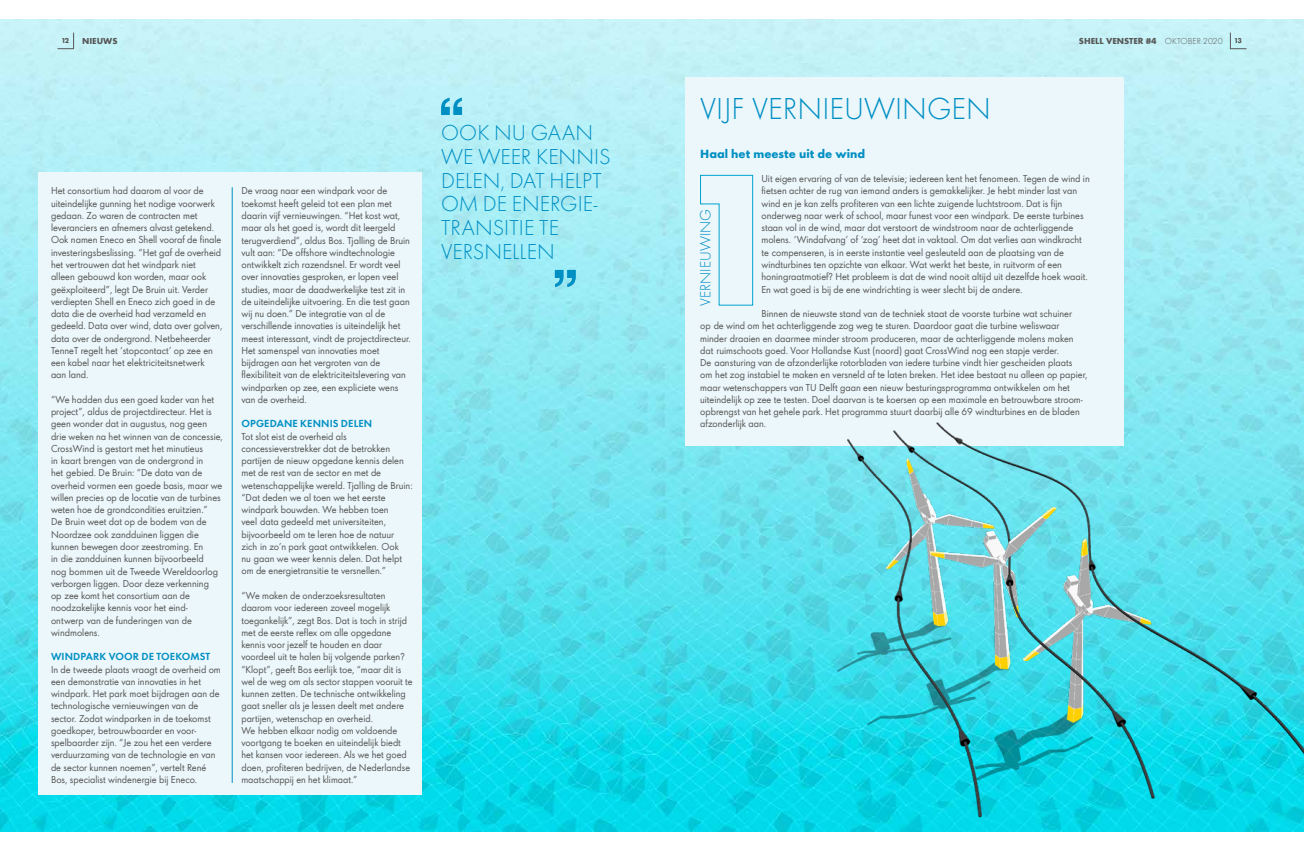
<style>
.page{position:relative;width:1304px;height:851px;background:#fff}
.page>*{position:absolute;margin:0;border:0;box-sizing:border-box;transform-origin:0 0}
.t1{font:300 28px "Shell";color:#008fc3}
.t2{font:300 19.9px/23.7px "Shell";letter-spacing:.005em;color:#008fc3}
.t3{font:300 13.6px "Shell";color:#008fc3}
.t4{font:700 11px "Shell";color:#008fc3}
.t5{font:800 9.5px "Shell";letter-spacing:.01em;color:#008fc3}
.t6{font:9.1px/12.3px "Shell";color:#575756}
.t7{font:700 8px "Shell";color:#575756}
.t8{font:700 6.5px "Shell";color:#575756}
.s1{font-weight:300}
</style>
<div class="page">
<img style="left:0;top:19px;width:1304px;height:812px">
<div style="left:38px;top:173px;width:384px;height:622px;background:#ecf7fb"></div>
<div style="left:685px;top:77px;width:438px;height:368px;background:#ecf7fb"></div>
<svg style="left:441px;top:98px;width:21px;height:17px"></svg>
<svg style="left:555px;top:270px;width:21px;height:17px"></svg>
<svg style="left:700px;top:175px;width:53px;height:130px"></svg>
<img style="left:838px;top:422px;width:466px;height:410px">
<hr style="left:232px;top:187px;width:1px;height:595px;background:#008fc3">
<svg style="left:1230px;top:32px;width:17px;height:17px"></svg>
<svg style="left:57px;top:32px;width:17px;height:17px"></svg>
<p class="t8" style="left:62px;top:35px;width:9px">12</p>
<p class="t7" style="left:82px;top:34px;width:37px">NIEUWS</p>
<p class="t7" style="left:1079px;top:34px;width:145px">SHELL VENSTER #4 <span class="s1">OKTOBER 2020</span></p>
<p class="t8" style="left:1235px;top:35px;width:9px">13</p>
<p class="t6" style="left:51px;top:184px;width:173px">Het consortium had daarom al voor de uiteindelijke gunning het nodige voorwerk gedaan. Zo waren de contracten met leveranciers en afnemers alvast getekend.<br>Ook namen Eneco en Shell vooraf de finale investeringsbeslissing. “Het gaf de overheid het vertrouwen dat het windpark niet<br>alleen gebouwd kon worden, maar ook geëxploiteerd”, legt De Bruin uit. Verder verdiepten Shell en Eneco zich goed in de data die de overheid had verzameld en gedeeld. Data over wind, data over golven, data over de ondergrond. Netbeheerder TenneT regelt het ‘stopcontact’ op zee en een kabel naar het elektriciteitsnetwerk<br>aan land.</p>
<p class="t6" style="left:51px;top:392px;width:173px">“We hadden dus een goed kader van het project”, aldus de projectdirecteur. Het is geen wonder dat in augustus, nog geen drie weken na het winnen van de concessie, CrossWind is gestart met het minutieus<br>in kaart brengen van de ondergrond in<br>het gebied. De Bruin: “De data van de overheid vormen een goede basis, maar we willen precies op de locatie van de turbines weten hoe de grondcondities eruitzien.”<br>De Bruin weet dat op de bodem van de Noordzee ook zandduinen liggen die kunnen bewegen door zeestroming. En<br>in die zandduinen kunnen bijvoorbeeld<br>nog bommen uit de Tweede Wereldoorlog verborgen liggen. Door deze verkenning<br>op zee komt het consortium aan de noodzakelijke kennis voor het eind-<br>ontwerp van de funderingen van de windmolens.</p>
<p class="t5" style="left:51px;top:648px;width:161px">WINDPARK VOOR DE TOEKOMST</p>
<p class="t6" style="left:51px;top:662px;width:171px">In de tweede plaats vraagt de overheid om een demonstratie van innovaties in het windpark. Het park moet bijdragen aan de technologische vernieuwingen van de sector. Zodat windparken in de toekomst goedkoper, betrouwbaarder en voor&shy;spelbaarder zijn. “Je zou het een verdere verduurzaming van de technologie en van de sector kunnen noemen”, vertelt René Bos, specialist windenergie bij Eneco.</p>
<p class="t6" style="left:241px;top:184px;width:171px">De vraag naar een windpark voor de toekomst heeft geleid tot een plan met daarin vijf vernieuwingen. “Het kost wat, maar als het goed is, wordt dit leergeld terugverdiend”, aldus Bos. Tjalling de Bruin vult aan: “De offshore windtechnologie ontwikkelt zich razendsnel. Er wordt veel over innovaties gesproken, er lopen veel studies, maar de daadwerkelijke test zit in de uiteindelijke uitvoering. En die test gaan wij nu doen.” De integratie van al de verschillende innovaties is uiteindelijk het meest interessant, vindt de projectdirecteur.<br>Het samenspel van innovaties moet bijdragen aan het vergroten van de flexibiliteit van de elektriciteitslevering van windparken op zee, een expliciete wens van de overheid.</p>
<p class="t5" style="left:241px;top:416px;width:132px">OPGEDANE KENNIS DELEN</p>
<p class="t6" style="left:241px;top:429px;width:173px">Tot slot eist de overheid als concessieverstrekker dat de betrokken partijen de nieuw opgedane kennis delen met de rest van de sector en met de wetenschappelijke wereld. Tjalling de Bruin: “Dat deden we al toen we het eerste windpark bouwden. We hebben toen<br>veel data gedeeld met universiteiten, bijvoorbeeld om te leren hoe de natuur<br>zich in zo’n park gaat ontwikkelen. Ook<br>nu gaan we weer kennis delen. Dat helpt om de energietransitie te versnellen.”</p>
<p class="t6" style="left:241px;top:588px;width:173px">“We maken de onderzoeksresultaten daarom voor iedereen zoveel mogelijk toegankelijk”, zegt Bos. Dat is toch in strijd met de eerste reflex om alle opgedane kennis voor jezelf te houden en daar voordeel uit te halen bij volgende parken? “Klopt”, geeft Bos eerlijk toe, “maar dit is wel de weg om als sector stappen vooruit te kunnen zetten. De technische ontwikkeling gaat sneller als je lessen deelt met andere partijen, wetenschap en overheid.<br>We hebben elkaar nodig om voldoende voortgang te boeken en uiteindelijk biedt het kansen voor iedereen. Als we het goed doen, profiteren bedrijven, de Nederlandse maatschappij en het klimaat.”</p>
<h2 class="t2" style="left:441px;top:120px;width:171px">OOK NU GAAN<br>WE WEER KENNIS<br>DELEN, DAT HELPT<br>OM DE ENERGIE-<br>TRANSITIE TE<br>VERSNELLEN</h2>
<h1 class="t1" style="left:700px;top:88px;width:292px">VIJF VERNIEUWINGEN</h1>
<p class="t4" style="left:700px;top:144px;width:166px">Haal het meeste uit de wind</p>
<p class="t6" style="left:761px;top:172px;width:330px">Uit eigen ervaring of van de televisie; iedereen kent het fenomeen. Tegen de wind in fietsen achter de rug van iemand anders is gemakkelijker. Je hebt minder last van wind en je kan zelfs profiteren van een lichte zuigende luchtstroom. Dat is fijn onderweg naar werk of school, maar funest voor een windpark. De eerste turbines staan vol in de wind, maar dat verstoort de windstroom naar de achterliggende molens. ‘Windafvang’ of ‘zog’ heet dat in vaktaal. Om dat verlies aan windkracht te compenseren, is in eerste instantie veel gesleuteld aan de plaatsing van de windturbines ten opzichte van elkaar. Wat werkt het beste, in ruitvorm of een honingraatmotief? Het probleem is dat de wind nooit altijd uit dezelfde hoek waait.<br>En wat goed is bij de ene windrichting is weer slecht bij de andere.</p>
<p class="t6" style="left:700px;top:307px;width:389px;text-indent:61px">Binnen de nieuwste stand van de techniek staat de voorste turbine wat schuiner<br>op de wind om het achterliggende zog weg te sturen. Daardoor gaat die turbine weliswaar minder draaien en daarmee minder stroom produceren, maar de achterliggende molens maken dat ruimschoots goed. Voor Hollandse Kust (noord) gaat CrossWind nog een stapje verder.<br>De aansturing van de afzonderlijke rotorbladen van iedere turbine vindt hier gescheiden plaats<br>om het zog instabiel te maken en versneld af te laten breken. Het idee bestaat nu alleen op papier, maar wetenschappers van TU Delft gaan een nieuw besturingsprogramma ontwikkelen om het uiteindelijk op zee te testen. Doel daarvan is te koersen op een maximale en betrouwbare stroom&shy;opbrengst van het gehele park. Het programma stuurt daarbij alle 69 windturbines en de bladen afzonderlijk aan.</p>
<h3 class="t3" style="left:695px;top:306px;width:99px;rotate:-90deg">VERNIEUWING</h3>
</div>
